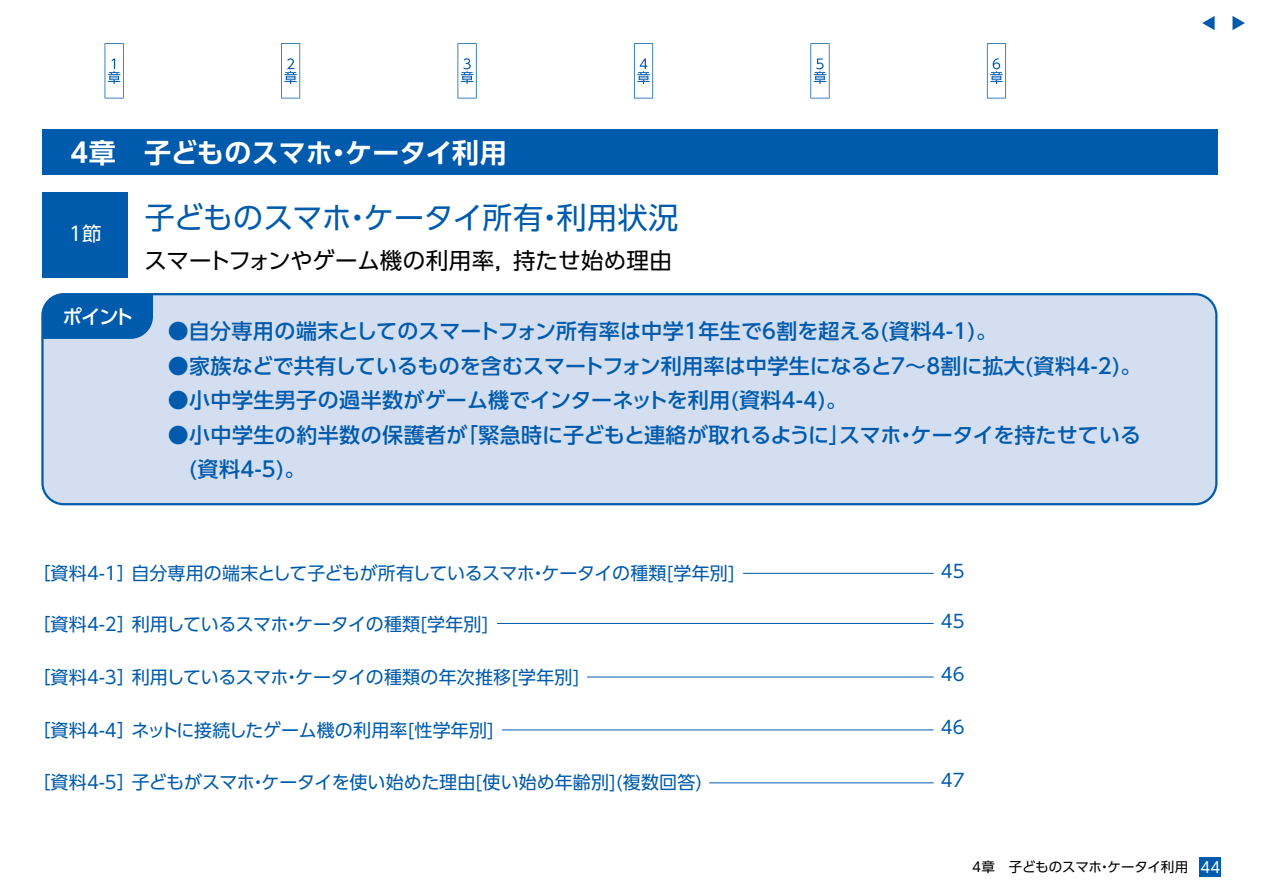
<style>
.page{position:relative;width:1263px;height:893px;background:#fff}
.page>*{position:absolute;margin:0;border:0;box-sizing:border-box;transform-origin:0 0}
.t1{font:30px "UD Shin Go Pr 6";letter-spacing:.005em;color:#005bac}
.t2{font:700 27px "UD Shin Go Pr 6 De";color:#fff}
.t3{font:22.5px "UD Shin Go Pr 6";letter-spacing:.005em;color:#000}
.t4{font:500 21px/34.5px "UD Shin Go Pr 6";letter-spacing:.01em;color:#005bac}
.t5{font:500 21px "UD Shin Go Pr 6";letter-spacing:-.015em;color:#005bac}
.t6{font:500 19.5px "UD Shin Go Pr 6";color:#fff}
.t7{font:19.5px "UD Shin Go Pr 6";color:#fff}
.t8{font:18px "UD Shin Go Pr 6";letter-spacing:-.005em;color:#005bac}
.t9{font:15px "UD Shin Go Pr 6";color:#fff}
.t10{font:13.5px "UD Shin Go Pr 6";letter-spacing:-.005em;color:#000}
</style>
<div class="page">
<div style="left:42px;top:294px;width:1174px;height:210px;background:#d3def1;border-radius:21px"></div>
<div style="left:41px;top:293px;width:1176px;height:212px;border:2px solid #005bac;border-radius:21px"></div>
<div style="left:42px;top:129px;width:1175px;height:45px;background:#005bac"></div>
<div style="left:1199px;top:858px;width:22px;height:19px;background:#005bac"></div>
<div style="left:43px;top:193px;width:85px;height:85px;background:#005bac"></div>
<div style="left:42px;top:294px;width:111px;height:45px;background:#005bac"></div>
<hr style="left:743px;top:573px;width:191px;height:1px;background:#005bac">
<hr style="left:497px;top:623px;width:437px;height:1px;background:#005bac">
<hr style="left:587px;top:677px;width:347px;height:1px;background:#005bac">
<hr style="left:502px;top:729px;width:432px;height:1px;background:#005bac">
<hr style="left:709px;top:782px;width:225px;height:1px;background:#005bac">
<svg style="left:1232px;top:16px;width:13px;height:14px"></svg>
<svg style="left:1202px;top:16px;width:12px;height:14px"></svg>
<svg style="left:105px;top:43px;width:19px;height:55px"></svg>
<svg style="left:281px;top:43px;width:19px;height:55px"></svg>
<svg style="left:457px;top:43px;width:20px;height:55px"></svg>
<svg style="left:634px;top:43px;width:19px;height:55px"></svg>
<svg style="left:810px;top:43px;width:19px;height:55px"></svg>
<svg style="left:987px;top:43px;width:19px;height:55px"></svg>
<h2 class="t2" style="left:71px;top:131px;width:264px">4章　子どものスマホ</h2>
<h2 class="t2" style="left:345px;top:131px;width:163px">ケータイ利用</h2>
<h2 class="t2" style="left:325px;top:131px;width:28px">・</h2>
<p class="t7" style="left:69px;top:218px;width:34px">1節</p>
<p class="t6" style="left:63px;top:301px;width:73px">ポイント</p>
<h1 class="t1" style="left:145px;top:193px;width:535px">子どものスマホケータイ所有利用状況</h1>
<h1 class="t1" style="left:343px;top:193px;width:31px">・</h1>
<h1 class="t1" style="left:535px;top:193px;width:31px">・</h1>
<p class="t3" style="left:144px;top:243px;width:374px">スマートフォンやゲーム機の利用率，</p>
<p class="t3" style="left:513px;top:243px;width:160px">持たせ始め理由</p>
<p class="t4" style="left:168px;top:313px;width:831px">●自分専用の端末としてのスマートフォン所有率は中学1年生で6割を超える(資料4-1 。(</p>
<p class="t4" style="left:168px;top:348px;width:975px">●家族などで共有しているものを含むスマートフォン利用率は中学生になると7～8割に拡大(資料4-2 。(</p>
<p class="t4" style="left:839px;top:382px;width:303px;text-indent:-671px">●小中学生男子の過半数がゲーム機でインターネットを利用(資料4-4 。(<br>スマホケータイを持たせている</p>
<p class="t4" style="left:168px;top:417px;width:301px">●小中学生の約半数の保護者が　(資料4-5 。(</p>
<p class="t5" style="left:457px;top:418px;width:394px">「緊急時に子どもと連絡が取れるように」</p>
<p class="t4" style="left:895px;top:417px;width:22px">・</p>
<p class="t8" style="left:32px;top:558px;width:104px">［資料4-1］</p>
<p class="t8" style="left:131px;top:558px;width:605px">自分専用の端末として子どもが所有しているスマホケータイの種類[学年別[</p>
<p class="t8" style="left:529px;top:558px;width:19px">・</p>
<p class="t8" style="left:941px;top:556px;width:25px">45</p>
<p class="t8" style="left:32px;top:609px;width:104px">［資料4-2］</p>
<p class="t8" style="left:132px;top:609px;width:358px">利用しているスマホケータイの種類[学年別[</p>
<p class="t8" style="left:283px;top:609px;width:19px">・</p>
<p class="t8" style="left:941px;top:606px;width:25px">45</p>
<p class="t8" style="left:32px;top:662px;width:104px">［資料4-3］</p>
<p class="t8" style="left:132px;top:662px;width:449px">利用しているスマホケータイの種類の年次推移[学年別[</p>
<p class="t8" style="left:283px;top:662px;width:19px">・</p>
<p class="t8" style="left:941px;top:660px;width:25px">46</p>
<p class="t8" style="left:32px;top:715px;width:104px">［資料4-4］</p>
<p class="t8" style="left:131px;top:715px;width:364px">ネットに接続したゲーム機の利用率[性学年別[</p>
<p class="t8" style="left:941px;top:713px;width:25px">46</p>
<p class="t8" style="left:32px;top:768px;width:104px">［資料4-5］</p>
<p class="t8" style="left:132px;top:768px;width:572px">子どもがスマホケータイを使い始めた理由[使い始め年齢別](複数回答(</p>
<p class="t8" style="left:249px;top:768px;width:19px">・</p>
<p class="t8" style="left:941px;top:766px;width:25px">47</p>
<p class="t10" style="left:972px;top:856px;width:217px">4章　子どものスマホケータイ利用</p>
<p class="t10" style="left:1098px;top:856px;width:15px">・</p>
<p class="t9" style="left:1200px;top:855px;width:22px">44</p>
</div>
